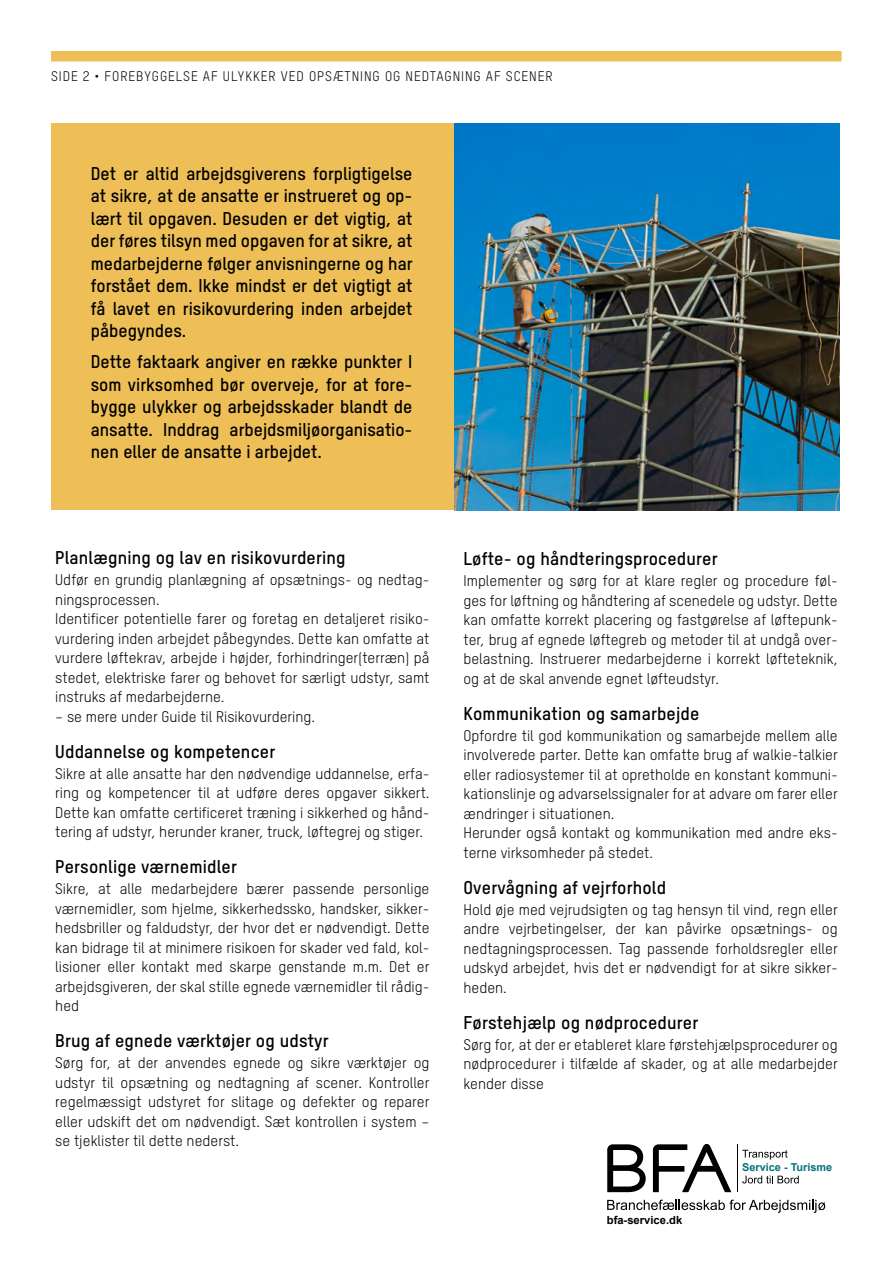
<style>
.page{position:relative;width:893px;height:1263px;background:#fff}
.page>*{position:absolute;margin:0;border:0;box-sizing:border-box;transform-origin:0 0}
.Brød_bullet{font:18px/22.5px "T Star Bold";color:#000;text-align:justify}
.Mel_stor_farvet{font:18px "T Star Bold";letter-spacing:.01em;color:#000}
.brød{font:15px/19.5px "T Star Regular";color:#000;text-align:justify}
.Klummetitel{font:13.5px "T Star Regular";letter-spacing:.07em;color:#000}
.t1{font:700 11.25px "Arial";color:#000}
.t2{font:700 10.95px "Arial";color:#017379}
</style>
<div class="page">
<div style="left:51px;top:123px;width:415px;height:387px;background:#eebf57"></div>
<img style="left:455px;top:123px;width:385px;height:387px">
<div style="left:51px;top:51px;width:791px;height:11px;background:#eebf57"></div>
<svg style="left:607px;top:1200px;width:218px;height:13px"></svg>
<svg style="left:607px;top:1144px;width:39px;height:48px"></svg>
<svg style="left:653px;top:1144px;width:78px;height:48px"></svg>
<svg style="left:742px;top:1150px;width:46px;height:9px"></svg>
<svg style="left:742px;top:1175px;width:57px;height:8px"></svg>
<hr style="left:737px;top:1144px;width:1px;height:48px;background:#000">
<p class="Klummetitel" style="left:51px;top:68px;width:503px">SIDE 2 • FOREBYGGELSE AF ULYKKER VED OPSÆTNING OG NEDTAGNING AF SCENER</p>
<p class="Brød_bullet" style="left:91px;top:162px;width:323px">Det er altid arbejdsgiverens forpligtigelse at sikre, at de ansatte er instrueret og op&shy;lært til opgaven. Desuden er det vigtig, at der føres tilsyn med opgaven for at sikre, at medarbejderne følger anvisningerne og har forstået dem. Ikke mindst er det vigtigt at få lavet en risikovurdering inden arbejdet påbegyndes.</p>
<p class="Brød_bullet" style="left:91px;top:350px;width:323px">Dette faktaark angiver en række punkter I som virksomhed bør overveje, for at fore&shy;bygge ulykker og arbejdsskader blandt de ansatte. Inddrag arbejdsmiljøorganisatio&shy;nen eller de ansatte i arbejdet.</p>
<p class="Mel_stor_farvet" style="left:55px;top:547px;width:292px">Planlægning og lav en risikovurdering</p>
<p class="brød" style="left:55px;top:570px;width:376px">Udfør en grundig planlægning af opsætnings- og nedtag&shy;ningsprocessen.</p>
<p class="brød" style="left:55px;top:609px;width:376px">Identificer potentielle farer og foretag en detaljeret risiko&shy;vurdering inden arbejdet påbegyndes. Dette kan omfatte at vurdere løftekrav, arbejde i højder, forhindringer(terræn) på stedet, elektriske farer og behovet for særligt udstyr, samt instruks af medarbejderne.</p>
<p class="brød" style="left:55px;top:706px;width:261px">– se mere under Guide til Risikovurdering.</p>
<p class="Mel_stor_farvet" style="left:55px;top:740px;width:221px">Uddannelse og kompetencer</p>
<p class="brød" style="left:55px;top:763px;width:376px">Sikre at alle ansatte har den nødvendige uddannelse, erfa&shy;ring og kompetencer til at udføre deres opgaver sikkert.<br>Dette kan omfatte certificeret træning i sikkerhed og hånd&shy;tering af udstyr, herunder kraner, truck, løftegrej og stiger.</p>
<p class="Mel_stor_farvet" style="left:55px;top:856px;width:183px">Personlige værnemidler</p>
<p class="brød" style="left:55px;top:879px;width:376px">Sikre, at alle medarbejdere bærer passende personlige værnemidler, som hjelme, sikkerhedssko, handsker, sikker&shy;hedsbriller og faldudstyr, der hvor det er nødvendigt. Dette kan bidrage til at minimere risikoen for skader ved fald, kol&shy;lisioner eller kontakt med skarpe genstande m.m. Det er arbejdsgiveren, der skal stille egnede værnemidler til rådig&shy;hed</p>
<p class="Mel_stor_farvet" style="left:55px;top:1030px;width:275px">Brug af egnede værktøjer og udstyr</p>
<p class="brød" style="left:55px;top:1053px;width:376px">Sørg for, at der anvendes egnede og sikre værktøjer og udstyr til opsætning og nedtagning af scener. Kontroller regelmæssigt udstyret for slitage og defekter og reparer eller udskift det om nødvendigt. Sæt kontrollen i system – se tjeklister til dette nederst.</p>
<p class="Mel_stor_farvet" style="left:463px;top:548px;width:256px">Løfte- og håndteringsprocedurer</p>
<p class="brød" style="left:463px;top:571px;width:376px">Implementer og sørg for at klare regler og procedure føl&shy;ges for løftning og håndtering af scenedele og udstyr. Dette kan omfatte korrekt placering og fastgørelse af løftepunk&shy;ter, brug af egnede løftegreb og metoder til at undgå over&shy;belastning. Instruerer medarbejderne i korrekt løfteteknik, og at de skal anvende egnet løfteudstyr.</p>
<p class="Mel_stor_farvet" style="left:463px;top:702px;width:238px">Kommunikation og samarbejde</p>
<p class="brød" style="left:463px;top:725px;width:376px">Opfordre til god kommunikation og samarbejde mellem alle involverede parter. Dette kan omfatte brug af walkie-talkier eller radiosystemer til at opretholde en konstant kommuni&shy;kationslinje og advarselssignaler for at advare om farer eller ændringer i situationen.</p>
<p class="brød" style="left:463px;top:823px;width:376px">Herunder også kontakt og kommunikation med andre eks&shy;terne virksomheder på stedet.</p>
<p class="Mel_stor_farvet" style="left:463px;top:876px;width:204px">Overvågning af vejrforhold</p>
<p class="brød" style="left:463px;top:899px;width:376px">Hold øje med vejrudsigten og tag hensyn til vind, regn eller andre vejrbetingelser, der kan påvirke opsætnings- og nedtagningsprocessen. Tag passende forholdsregler eller udskyd arbejdet, hvis det er nødvendigt for at sikre sikker&shy;heden.</p>
<p class="Mel_stor_farvet" style="left:463px;top:1011px;width:236px">Førstehjælp og nødprocedurer</p>
<p class="brød" style="left:463px;top:1034px;width:376px">Sørg for, at der er etableret klare førstehjælpsprocedurer og nødprocedurer i tilfælde af skader, og at alle medarbejder kender disse</p>
<p class="t1" style="left:607px;top:1212px;width:77px">bfa-service.dk</p>
<p class="t2" style="left:742px;top:1160px;width:91px">Service - Turisme</p>
</div>
